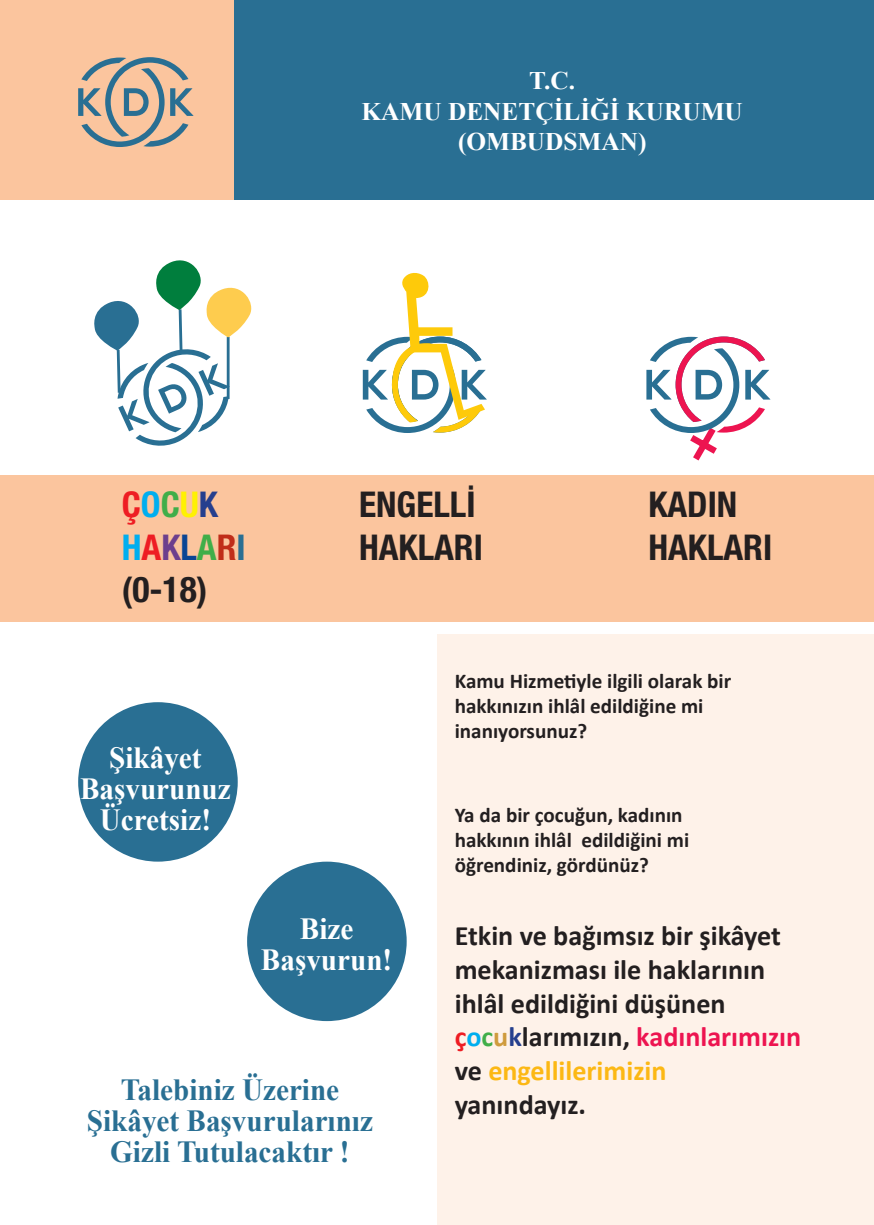
<style>
.page{position:relative;width:874px;height:1225px;background:#fff}
.page>*{position:absolute;margin:0;border:0;box-sizing:border-box;transform-origin:0 0}
.t1{font:700 condensed 35.6px "Helvetica Neue LT Pro";color:#231f20}
.t2{font:700 condensed 35.6px "Helvetica Neue LT Pro";color:#00aeef}
.t3{font:700 condensed 35.6px "Helvetica Neue LT Pro";color:#ee1d23}
.t4{font:700 30.6px/31px "Times New Roman";color:#296f93;text-align:center;scale:.95 1}
.t5{font:700 30.6px "Times New Roman";color:#fff;scale:.95 1}
.t6{font:700 28.2px/33.8px "Calibri";color:#231f20}
.t7{font:700 28.2px/33.8px "Calibri";color:#fcb814}
.t8{font:700 25.4px "Times New Roman";color:#fff}
.t9{font:700 21px "Calibri";color:#231f20}
.s1{color:#00aeef}
.s2{color:#40ae49}
.s3{color:#fff101}
.s4{color:#253f8e}
.s5{color:#ee1d23}
.s6{color:#6d3f8d}
.s7{color:#094594}
.s8{color:#c02d19}
.s9{color:#296f93}
.s10{color:#cf9b3d}
.s11{color:#231f20}
.s12{color:#ed1450}
</style>
<div class="page">
<div style="left:0;top:475px;width:873px;height:147px;background:#fbc59e"></div>
<div style="left:437px;top:635px;width:436px;height:590px;background:#fef2e9"></div>
<div style="left:0;top:0;width:873px;height:200px;background:#296f93"></div>
<div style="left:0;top:0;width:233px;height:200px;background:#fbc59e"></div>
<svg style="left:78px;top:57px;width:115px;height:90px"></svg>
<div style="left:247px;top:861px;width:159px;height:160px;background:#296f93;border-radius:50%"></div>
<div style="left:78px;top:702px;width:159px;height:159px;background:#296f93;border-radius:50%"></div>
<svg style="left:646px;top:336px;width:124px;height:124px"></svg>
<svg style="left:362px;top:273px;width:124px;height:160px"></svg>
<svg style="left:94px;top:260px;width:158px;height:186px"></svg>
<p class="t8" style="left:529px;top:63px;width:47px">T.C.</p>
<p class="t8" style="left:361px;top:94px;width:382px">KAMU DENETÇİLİĞİ KURUMU</p>
<p class="t8" style="left:458px;top:124px;width:190px">(OMBUDSMAN)</p>
<p class="t3" style="left:122px;top:483px;width:98px">Ç<span class="s1">O</span><span class="s2">C</span><span class="s3">U</span><span class="s4">K</span></p>
<p class="t2" style="left:122px;top:525px;width:125px">H<span class="s5">A</span><span class="s6">K</span><span class="s7">L</span><span class="s2">A</span><span class="s8">R</span><span class="s9">I</span></p>
<p class="t1" style="left:122px;top:568px;width:87px">(0-18)</p>
<p class="t5" style="left:109px;top:736px;width:99px">Şikâyet</p>
<p class="t5" style="left:80px;top:767px;width:160px">Başvurunuz</p>
<p class="t5" style="left:100px;top:798px;width:118px">Ücretsiz!</p>
<p class="t1" style="left:359px;top:483px;width:118px">ENGELLİ</p>
<p class="t1" style="left:359px;top:525px;width:125px">HAKLARI</p>
<p class="t1" style="left:648px;top:483px;width:90px">KADIN</p>
<p class="t1" style="left:648px;top:525px;width:125px">HAKLARI</p>
<p class="t9" style="left:454px;top:667px;width:278px">Kamu Hizmetiyle ilgili olarak bir</p>
<p class="t9" style="left:454px;top:692px;width:250px">hakkınızın ihlâl edildiğine mi</p>
<p class="t9" style="left:454px;top:718px;width:134px">inanıyorsunuz?</p>
<p class="t9" style="left:454px;top:801px;width:229px">Ya da bir çocuğun, kadının</p>
<p class="t9" style="left:454px;top:826px;width:236px">hakkının ihlâl edildiğini mi</p>
<p class="t9" style="left:454px;top:852px;width:195px">öğrendiniz, gördünüz?</p>
<p class="t5" style="left:300px;top:907px;width:58px">Bize</p>
<p class="t5" style="left:261px;top:938px;width:140px">Başvurun!</p>
<p class="t4" style="left:121px;top:1073px;width:231px">Talebiniz Üzerine</p>
<p class="t4" style="left:87px;top:1104px;width:302px">Şikâyet Başvurularınız<br>Gizli Tutulacaktır !</p>
<p class="t6" style="left:454px;top:918px;width:327px">Etkin ve bağımsız bir şikâyet mekanizması ile haklarının ihlâl edildiğini düşünen</p>
<p class="t7" style="left:454px;top:1020px;width:348px"><span class="s5">ç</span><span class="s1">o</span><span class="s2">c</span><span class="s10">u</span><span class="s4">k</span><span class="s11">larımızın,</span> <span class="s12">kadınlarımızın </span><span class="s11">ve</span> engellilerimizin</p>
<p class="t6" style="left:454px;top:1087px;width:133px">yanındayız.</p>
</div>
